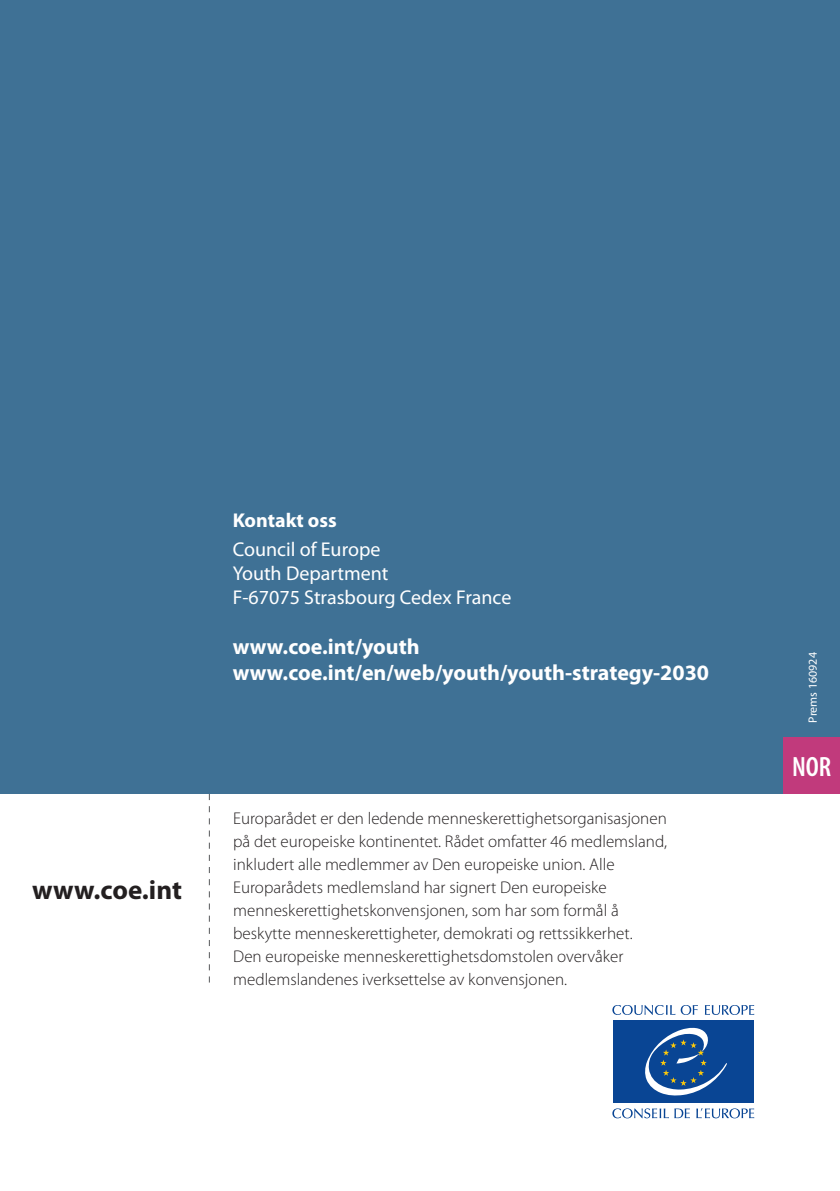
<style>
.page{position:relative;width:840px;height:1191px;background:#fff}
.page>*{position:absolute;margin:0;border:0;box-sizing:border-box;transform-origin:0 0}
.t1{font:600 condensed 28px "Myriad Pro";color:#fff}
.t2{font:700 27px "Myriad Pro";color:#231f20}
.t3{font:700 22px/26px "Myriad Pro";color:#fff}
.t4{font:20px/24px "Myriad Pro";color:#fff}
.t5{font:700 20px "Myriad Pro";color:#fff}
.t6{font:300 17px/23px "Myriad Pro";color:#231f20}
.t7{font:12px "Myriad Pro";color:#fff}
</style>
<div class="page">
<hr style="left:839px;top:397px;width:1px;height:397px;background:#868e96">
<hr style="left:839px;top:0;width:1px;height:397px;background:#c13a7c">
<div style="left:0;top:0;width:839px;height:794px;background:#3f7195"></div>
<svg style="left:704px;top:1005px;width:49px;height:10px"></svg>
<svg style="left:612px;top:1005px;width:85px;height:10px"></svg>
<svg style="left:696px;top:1108px;width:57px;height:10px"></svg>
<svg style="left:674px;top:1108px;width:15px;height:10px"></svg>
<svg style="left:612px;top:1108px;width:56px;height:10px"></svg>
<div style="left:612px;top:1020px;width:141px;height:82px;background:#094594"></div>
<svg style="left:645px;top:1027px;width:82px;height:69px"></svg>
<svg style="left:209px;top:794px;width:1px;height:188px"></svg>
<div style="left:782px;top:737px;width:57px;height:57px;background:#c13a7c"></div>
<h2 class="t2" style="left:32px;top:872px;width:151px">www.coe.int</h2>
<p class="t5" style="left:232px;top:507px;width:106px">Kontakt oss</p>
<p class="t4" style="left:232px;top:537px;width:280px">Council of Europe<br>Youth Department<br>F-67075 Strasbourg Cedex France</p>
<p class="t3" style="left:232px;top:633px;width:477px">www.coe.int/youth www.coe.int/en/web/youth/youth-strategy-2030</p>
<p class="t6" style="left:233px;top:806px;width:435px">Europarådet er den ledende menneskerettighetsorganisasjonen på det europeiske kontinentet. Rådet omfatter 46 medlemsland, inkludert alle medlemmer av Den europeiske union. Alle Europarådets medlemsland har signert Den europeiske menneskerettighetskonvensjonen, som har som formål å beskytte menneskerettigheter, demokrati og rettssikkerhet.<br>Den europeiske menneskerettighetsdomstolen overvåker medlemslandenes iverksettelse av konvensjonen.</p>
<p class="t7" style="left:804px;top:722px;width:72px;rotate:-90deg">Prems 160924</p>
<h1 class="t1" style="left:791px;top:749px;width:40px">NOR</h1>
</div>
